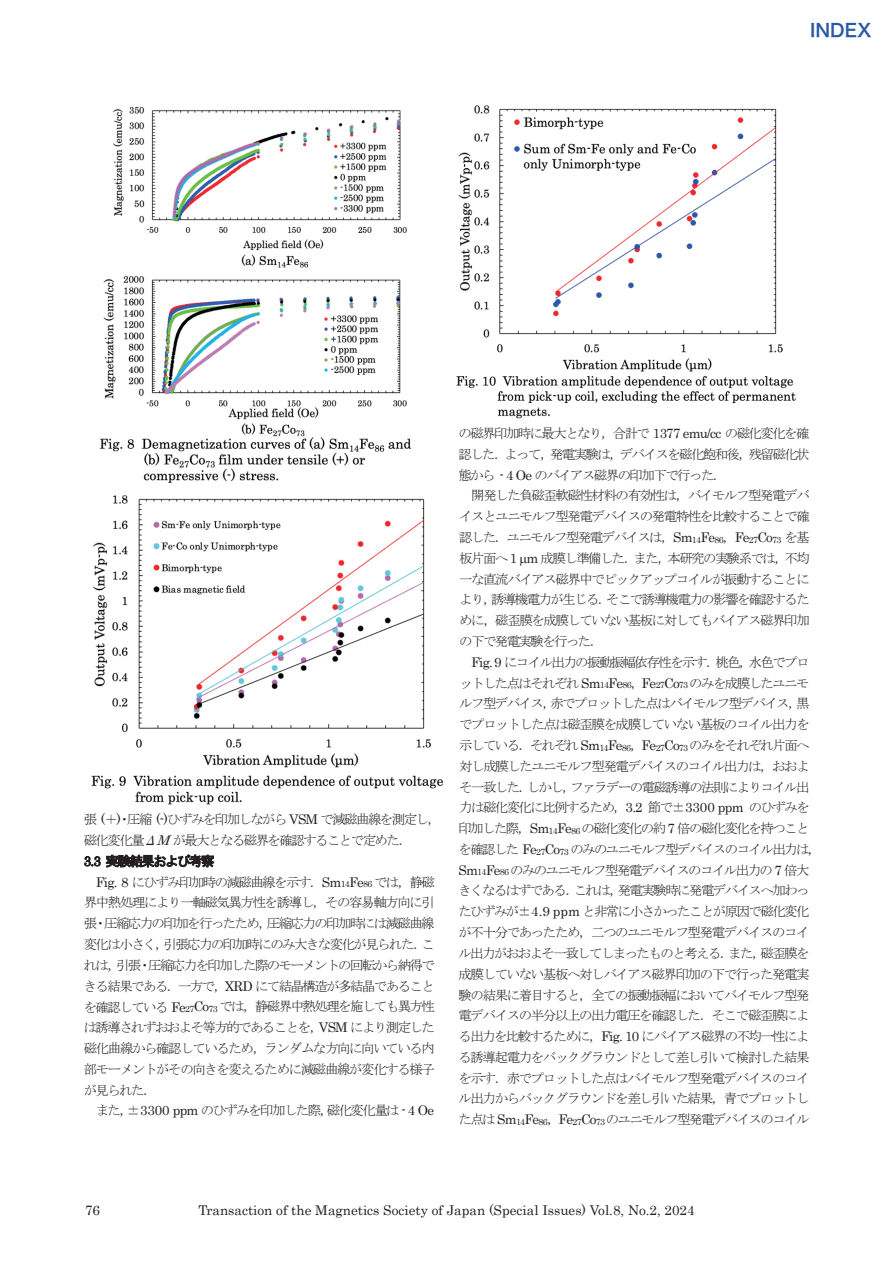
<style>
.page{position:relative;width:893px;height:1263px;background:#fff}
.page>*{position:absolute;margin:0;border:0;box-sizing:border-box;transform-origin:0 0}
.t1{font:18px "Hira Kaku Pro W6";color:#2859a8}
.t2{font:13.5px "Century";color:#231f20}
.t3{font:13.35px/20.9px "MS Mincho";letter-spacing:-.105em;color:#231f20;text-align:justify}
.t4{font:13.35px "MS Gothic";letter-spacing:-.105em;color:#231f20}
.s1{font-family:"Century"}
.s2{font-style:italic}
.s3{font-family:"Century";font-style:italic}
.s4{font-family:"Century";font-size:8.85px}
</style>
<div class="page">
<img style="left:99px;top:106px;width:313px;height:376px">
<img style="left:91px;top:495px;width:353px;height:310px">
<img style="left:456px;top:105px;width:340px;height:314px">
<h1 class="t1" style="left:810px;top:14px;width:63px">INDEX</h1>
<p class="t3" style="left:84px;top:809px;width:359px">張 <span class="s1">(</span>＋<span class="s1">)</span>・圧縮 <span class="s1">(-)</span>ひずみを印加しながら <span class="s1">VSM</span> で減磁曲線を測定し，磁化変化量<span class="s2">Δ</span><span class="s3">M</span>が最大となる磁界を確認することで定めた．</p>
<p class="t4" style="left:84px;top:854px;width:132px"><span class="s1">3.3</span> 実験結果および考察</p>
<p class="t3" style="left:84px;top:871px;width:353px;text-indent:12px"><span class="s1">Fig. 8</span> にひずみ印加時の減磁曲線を示す．<span class="s1">Sm</span><span class="s4">14</span><span class="s1">Fe</span><span class="s4">86</span> では，静磁界中熱処理により一軸磁気異方性を誘導し，その容易軸方向に引張・圧縮応力の印加を行ったため，圧縮応力の印加時には減磁曲線変化は小さく，引張応力の印加時にのみ大きな変化が見られた．これは，引張・圧縮応力を印加した際のモーメントの回転から納得できる結果である．一方で，<span class="s1">XRD</span> にて結晶構造が多結晶であることを確認している <span class="s1">Fe</span><span class="s4">27</span><span class="s1">Co</span><span class="s4">73</span> では，静磁界中熱処理を施しても異方性は誘導されずおおよそ等方的であることを，<span class="s1">VSM</span> により測定した磁化曲線から確認しているため，ランダムな方向に向いている内部モーメントがその向きを変えるために減磁曲線が変化する様子が見られた．</p>
<p class="t3" style="left:96px;top:1100px;width:340px">また，±<span class="s1">3300 ppm</span> のひずみを印加した際，磁化変化量は <span class="s1">- 4 Oe</span></p>
<p class="t3" style="left:458px;top:423px;width:353px">の磁界印加時に最大となり，合計で <span class="s1">1377 emu/cc</span> の磁化変化を確認した．よって，発電実験は，デバイスを磁化飽和後，残留磁化状態から <span class="s1">- 4 Oe</span> のバイアス磁界の印加下で行った．</p>
<p class="t3" style="left:459px;top:485px;width:352px;text-indent:12px">開発した負磁歪軟磁性材料の有効性は，バイモルフ型発電デバイスとユニモルフ型発電デバイスの発電特性を比較することで確認した．ユニモルフ型発電デバイスは，<span class="s1">Sm</span><span class="s4">14</span><span class="s1">Fe</span><span class="s4">86</span>，<span class="s1">Fe</span><span class="s4">27</span><span class="s1">Co</span><span class="s4">73</span> を基板片面へ <span class="s1">1 m</span> 成膜し準備した．また，本研究の実験系では，不均一な直流バイアス磁界中でピックアップコイルが振動することにより，誘導機電力が生じる．そこで誘導機電力の影響を確認するために，磁歪膜を成膜していない基板に対してもバイアス磁界印加の下で発電実験を行った．</p>
<p class="t3" style="left:458px;top:651px;width:364px;text-align:left;text-indent:13px"><span class="s1">Fig. 9</span> にコイル出力の振動振幅依存性を示す．桃色，水色でプロットした点はそれぞれ <span class="s1">Sm</span><span class="s4">14</span><span class="s1">Fe</span><span class="s4">86</span>，<span class="s1">Fe</span><span class="s4">27</span><span class="s1">Co</span><span class="s4">73</span> のみを成膜したユニモルフ型デバイス，赤でプロットした点はバイモルフ型デバイス，黒でプロットした点は磁歪膜を成膜していない基板のコイル出力を示している．それぞれ <span class="s1">Sm</span><span class="s4">14</span><span class="s1">Fe</span><span class="s4">86</span>，<span class="s1">Fe</span><span class="s4">27</span><span class="s1">Co</span><span class="s4">73</span> のみをそれぞれ片面へ対し成膜したユニモルフ型発電デバイスのコイル出力は，おおよそ一致した．しかし，ファラデーの電磁誘導の法則によりコイル出力は磁化変化に比例するため，<span class="s1">3.2</span> 節で±<span class="s1">3300 ppm</span> のひずみを印加した際，<span class="s1">Sm</span><span class="s4">14</span><span class="s1">Fe</span><span class="s4">86</span> の磁化変化の約 <span class="s1">7</span> 倍の磁化変化を持つことを確認した <span class="s1">Fe</span><span class="s4">27</span><span class="s1">Co</span><span class="s4">73</span> のみのユニモルフ型デバイスのコイル出力は，<span class="s1">Sm</span><span class="s4">14</span><span class="s1">Fe</span><span class="s4">86</span> のみのユニモルフ型発電デバイスのコイル出力の <span class="s1">7</span> 倍大きくなるはずである．これは，発電実験時に発電デバイスへ加わったひずみが±<span class="s1">4.9 ppm</span> と非常に小さかったことが原因で磁化変化が不十分であったため，二つのユニモルフ型発電デバイスのコイル出力がおおよそ一致してしまったものと考える．また，磁歪膜を成膜していない基板へ対しバイアス磁界印加の下で行った発電実験の結果に着目すると，全ての振動振幅においてバイモルフ型発電デバイスの半分以上の出力電圧を確認した．そこで磁歪膜による出力を比較するために，<span class="s1">Fig. 10</span> にバイアス磁界の不均一性による誘導起電力をバックグラウンドとして差し引いて検討した結果を示す．赤でプロットした点はバイモルフ型発電デバイスのコイル出力からバックグラウンドを差し引いた結果，青でプロットした点は <span class="s1">Sm</span><span class="s4">14</span><span class="s1">Fe</span><span class="s4">86</span>，<span class="s1">Fe</span><span class="s4">27</span><span class="s1">Co</span><span class="s4">73</span> のユニモルフ型発電デバイスのコイル</p>
<p class="t2" style="left:85px;top:1199px;width:17px">76</p>
<p class="t2" style="left:198px;top:1199px;width:498px">Transaction of the Magnetics Society of Japan (Special Issues) Vol.8, No.2, 2024</p>
</div>
